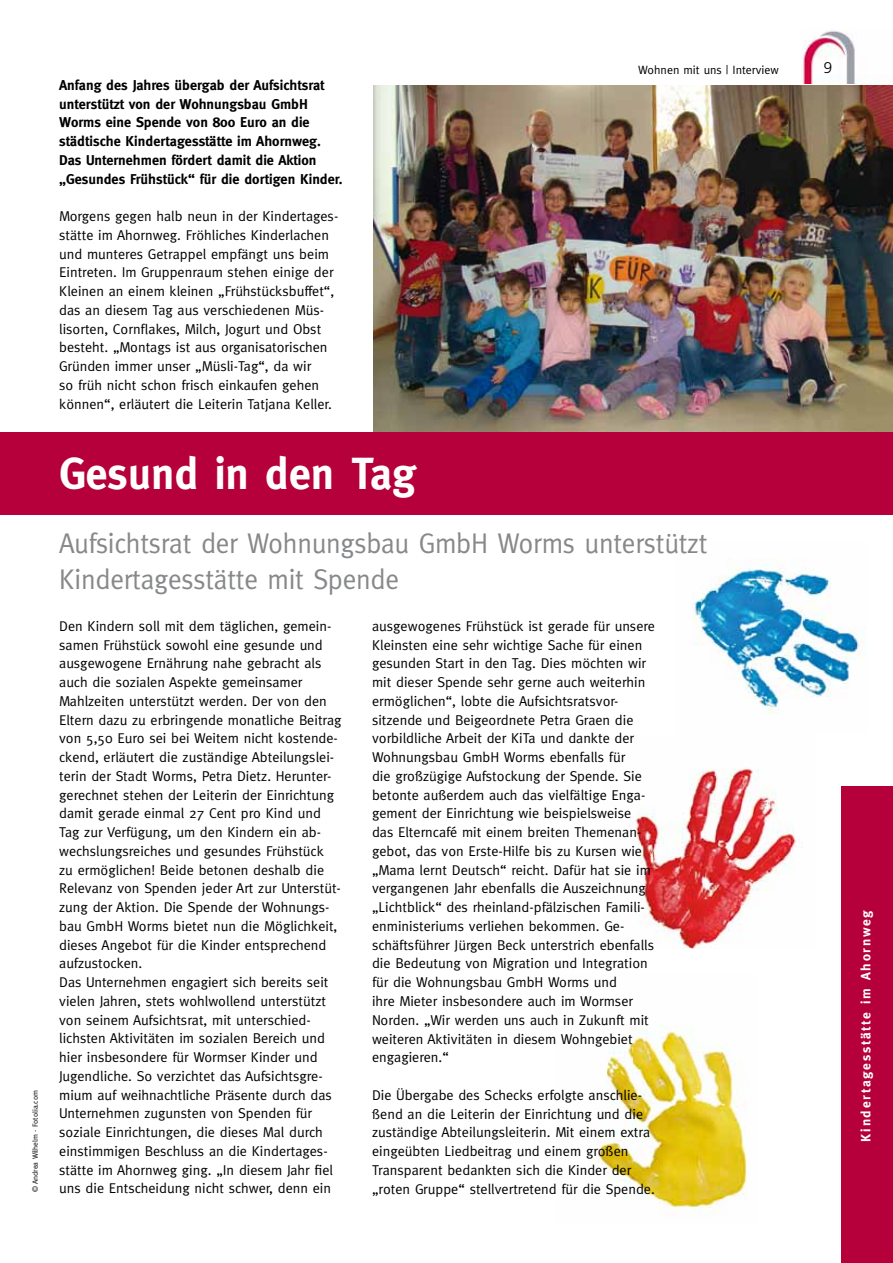
<style>
.page{position:relative;width:893px;height:1263px;background:#fff}
.page>*{position:absolute;margin:0;border:0;box-sizing:border-box;transform-origin:0 0}
.t1{font:700 45px "Meta";color:#fff}
.t2{font:28.5px/36px "Meta";letter-spacing:-.01em;color:#87888a;scale:.96 1}
.t3{font:300 15.3px "Frutiger BQ";color:#000}
.t4{font:14.25px/18.8px "Meta";color:#000}
.t5{font:700 14.25px/18.8px "Meta";color:#000}
.t6{font:700 13.5px "Meta";letter-spacing:.13em;color:#fff}
.t7{font:12px "Meta";color:#000}
.t8{font:7.5px "Meta";color:#000}
</style>
<div class="page">
<img style="left:590px;top:1026px;width:157px;height:188px">
<img style="left:629px;top:768px;width:167px;height:180px">
<img style="left:802px;top:30px;width:89px;height:55px">
<div style="left:841px;top:786px;width:52px;height:477px;background:#b5003c"></div>
<img style="left:373px;top:85px;width:520px;height:347px">
<div style="left:0;top:432px;width:893px;height:83px;background:#b5003c"></div>
<img style="left:692px;top:559px;width:174px;height:155px">
<p class="t8" style="left:31px;top:1192px;width:103px;rotate:-90deg">© Andrea Wilhelm - Fotolia.com</p>
<p class="t5" style="left:59px;top:75px;width:285px">Anfang des Jahres übergab der Aufsichtsrat unterstützt von der Wohnungsbau GmbH Worms eine Spende von 800 Euro an die städtische Kindertagesstätte im Ahornweg.<br>Das Unternehmen fördert damit die Aktion „Gesundes Frühstück“ für die dortigen Kinder.</p>
<p class="t4" style="left:59px;top:207px;width:281px">Morgens gegen halb neun in der Kindertages&shy;stätte im Ahornweg. Fröhliches Kinderlachen und munteres Getrappel empfängt uns beim Eintreten. Im Gruppenraum stehen einige der Kleinen an einem kleinen „Frühstücksbuffet“, das an diesem Tag aus verschiedenen Müs&shy;lisorten, Cornflakes, Milch, Jogurt und Obst besteht. „Montags ist aus organisatorischen Gründen immer unser „Müsli-Tag“, da wir<br>so früh nicht schon frisch einkaufen gehen können“, erläutert die Leiterin Tatjana Keller.</p>
<p class="t7" style="left:638px;top:63px;width:142px">Wohnen mit uns | Interview</p>
<p class="t3" style="left:824px;top:58px;width:10px">9</p>
<h1 class="t1" style="left:60px;top:448px;width:358px">Gesund in den Tag</h1>
<h2 class="t2" style="left:59px;top:525px;width:677px">Aufsichtsrat der Wohnungsbau GmbH Worms unterstützt<br>Kindertagesstätte mit Spende</h2>
<p class="t4" style="left:59px;top:616px;width:284px">Den Kindern soll mit dem täglichen, gemein&shy;samen Frühstück sowohl eine gesunde und ausgewogene Ernährung nahe gebracht als auch die sozialen Aspekte gemeinsamer Mahlzeiten unterstützt werden. Der von den Eltern dazu zu erbringende monatliche Beitrag von 5,50 Euro sei bei Weitem nicht kostende&shy;ckend, erläutert die zuständige Abteilungslei&shy;terin der Stadt Worms, Petra Dietz. Herunter&shy;gerechnet stehen der Leiterin der Einrichtung damit gerade einmal 27 Cent pro Kind und Tag zur Verfügung, um den Kindern ein ab&shy;wechslungsreiches und gesundes Frühstück<br>zu ermöglichen! Beide betonen deshalb die Relevanz von Spenden jeder Art zur Unterstüt&shy;zung der Aktion. Die Spende der Wohnungs&shy;bau GmbH Worms bietet nun die Möglichkeit, dieses Angebot für die Kinder entsprechend aufzustocken.<br>Das Unternehmen engagiert sich bereits seit vielen Jahren, stets wohlwollend unterstützt von seinem Aufsichtsrat, mit unterschied&shy;lichsten Aktivitäten im sozialen Bereich und hier insbesondere für Wormser Kinder und Jugendliche. So verzichtet das Aufsichtsgre&shy;mium auf weihnachtliche Präsente durch das Unternehmen zugunsten von Spenden für soziale Einrichtungen, die dieses Mal durch einstimmigen Beschluss an die Kindertages&shy;stätte im Ahornweg ging. „In diesem Jahr fiel uns die Entscheidung nicht schwer, denn ein</p>
<p class="t4" style="left:372px;top:616px;width:284px">ausgewogenes Frühstück ist gerade für unsere Kleinsten eine sehr wichtige Sache für einen gesunden Start in den Tag. Dies möchten wir mit dieser Spende sehr gerne auch weiterhin ermöglichen“, lobte die Aufsichtsratsvor&shy;sitzende und Beigeordnete Petra Graen die vorbildliche Arbeit der KiTa und dankte der Wohnungsbau GmbH Worms ebenfalls für<br>die großzügige Aufstockung der Spende. Sie betonte außerdem auch das vielfältige Enga&shy;gement der Einrichtung wie beispielsweise das Elterncafé mit einem breiten Themenan&shy;gebot, das von Erste-Hilfe bis zu Kursen wie „Mama lernt Deutsch“ reicht. Dafür hat sie im vergangenen Jahr ebenfalls die Auszeichnung „Lichtblick“ des rheinland-pfälzischen Famili&shy;enministeriums verliehen bekommen. Ge&shy;schäftsführer Jürgen Beck unterstrich ebenfalls die Bedeutung von Migration und Integration für die Wohnungsbau GmbH Worms und<br>ihre Mieter insbesondere auch im Wormser Norden. „Wir werden uns auch in Zukunft mit weiteren Aktivitäten in diesem Wohngebiet engagieren.“</p>
<p class="t4" style="left:372px;top:1085px;width:284px">Die Übergabe des Schecks erfolgte anschlie&shy;ßend an die Leiterin der Einrichtung und die zuständige Abteilungsleiterin. Mit einem extra eingeübten Liedbeitrag und einem großen Transparent bedankten sich die Kinder der „roten Gruppe“ stellvertretend für die Spende.</p>
<p class="t6" style="left:858px;top:1142px;width:233px;rotate:-90deg">Kindertagesstätte im Ahornweg</p>
</div>
